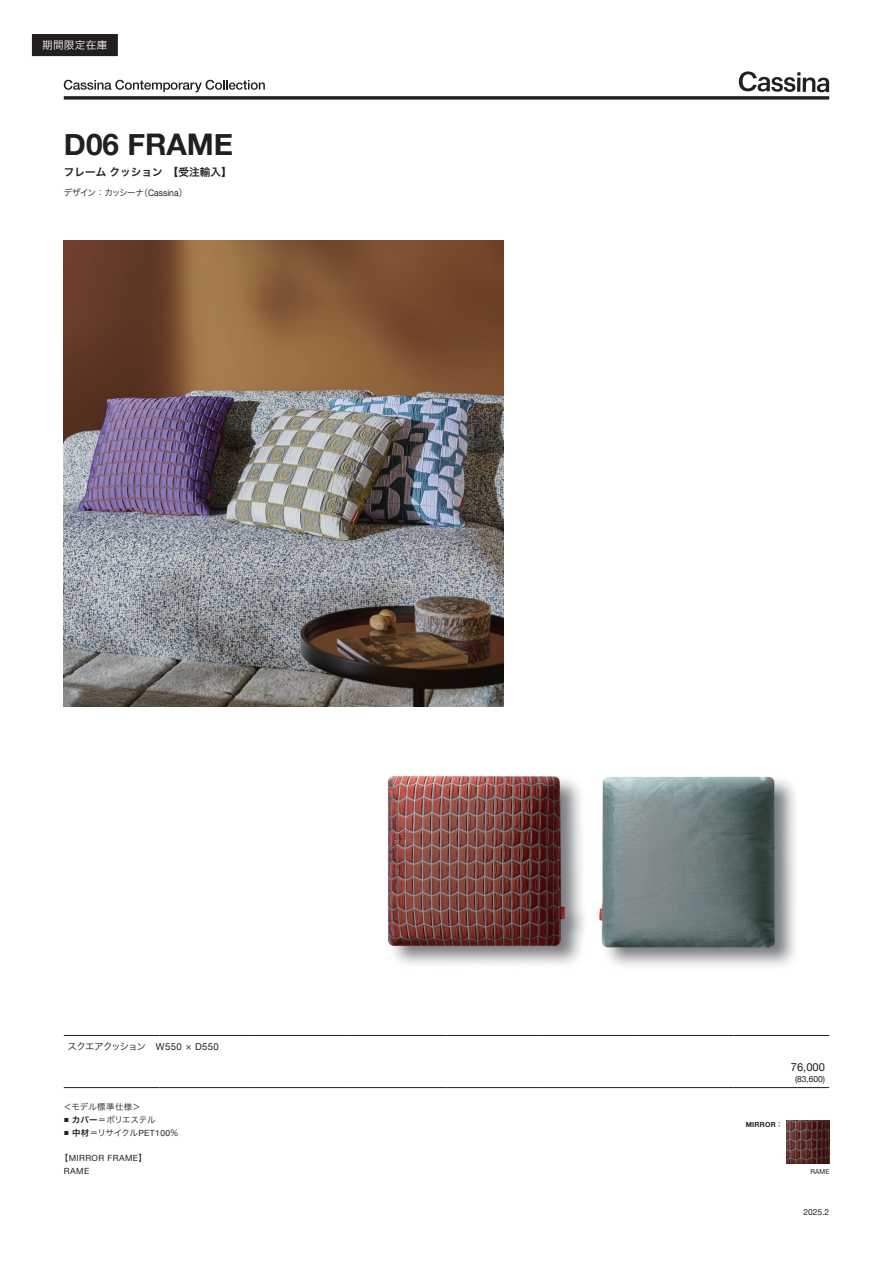
<style>
.page{position:relative;width:893px;height:1263px;background:#fff}
.page>*{position:absolute;margin:0;border:0;box-sizing:border-box;transform-origin:0 0}
.t1{font:700 29.7px "Helvetica Neue";color:#231f20}
.t2{font:11.1px "Helvetica Neue";color:#231f20}
.t3{font:10.65px "Hira Kaku Pro W6";color:#231f20}
.t4{font:10.65px "Hira Kaku Pro W3";letter-spacing:.03em;color:#fff}
.t5{font:9.6px "Hira Kaku Pro W3";letter-spacing:-.095em;color:#231f20}
.t6{font:9px "Hira Kaku Pro W3";letter-spacing:-.045em;color:#231f20;scale:.95 1}
.t7{font:8.55px "Hira Kaku Pro W3";letter-spacing:-.025em;color:#231f20}
.t8{font:8.55px/12.8px "Helvetica Neue";letter-spacing:.05em;color:#231f20}
.t9{font:8.55px "Hira Kaku Pro W3";letter-spacing:.04em;color:#231f20}
.t10{font:8.4px "Helvetica Neue";color:#231f20}
.t11{font:700 6.9px "Helvetica Neue";letter-spacing:.04em;color:#231f20}
.t12{font:6.9px "Helvetica Neue";color:#231f20;scale:.95 1}
.s1{font-family:"Helvetica Neue"}
.s2{font-family:"Hira Kaku Pro W6";font-size:5.25px}
.s3{font-family:"Hira Kaku Pro W6"}
.s4{font-family:"Hira Kaku Pro W3"}
.s5{font-family:"Hira Kaku Pro W6";font-weight:400}
</style>
<div class="page">
<svg style="left:32px;top:34px;width:85px;height:22px"></svg>
<div style="left:33px;top:35px;width:84px;height:20px;border:1px solid #231f20"></div>
<img style="left:64px;top:240px;width:439px;height:466px">
<img style="left:387px;top:775px;width:409px;height:192px">
<svg style="left:787px;top:1121px;width:42px;height:42px;background:#54302c"></svg>
<hr style="left:64px;top:1035px;width:95px;height:1px;background:#231f20">
<hr style="left:159px;top:1035px;width:96px;height:1px;background:#231f20">
<hr style="left:255px;top:1035px;width:96px;height:1px;background:#231f20">
<hr style="left:351px;top:1035px;width:95px;height:1px;background:#231f20">
<hr style="left:446px;top:1035px;width:96px;height:1px;background:#231f20">
<hr style="left:542px;top:1035px;width:96px;height:1px;background:#231f20">
<hr style="left:638px;top:1035px;width:95px;height:1px;background:#231f20">
<hr style="left:733px;top:1035px;width:96px;height:1px;background:#231f20">
<hr style="left:64px;top:1087px;width:95px;height:1px;background:#231f20">
<hr style="left:159px;top:1087px;width:96px;height:1px;background:#231f20">
<hr style="left:255px;top:1087px;width:96px;height:1px;background:#231f20">
<hr style="left:351px;top:1087px;width:95px;height:1px;background:#231f20">
<hr style="left:446px;top:1087px;width:96px;height:1px;background:#231f20">
<hr style="left:542px;top:1087px;width:96px;height:1px;background:#231f20">
<hr style="left:638px;top:1087px;width:95px;height:1px;background:#231f20">
<hr style="left:733px;top:1087px;width:96px;height:1px;background:#231f20">
<svg style="left:64px;top:96px;width:765px;height:4px;background:#433f40"></svg>
<svg style="left:739px;top:71px;width:90px;height:21px"></svg>
<svg style="left:64px;top:80px;width:201px;height:12px"></svg>
<p class="t4" style="left:42px;top:36px;width:67px">期間限定在庫</p>
<h1 class="t1" style="left:64px;top:121px;width:171px">D06 FRAME</h1>
<p class="t3" style="left:64px;top:162px;width:169px">フレームクッション　【受注輸入】</p>
<p class="t6" style="left:64px;top:184px;width:132px">デザイン：カッシーナ（<span class="s1">Cassina</span>）</p>
<p class="t5" style="left:68px;top:1037px;width:153px">スクエアクッション　<span class="s1">W550</span> × <span class="s1">D550</span></p>
<p class="t9" style="left:63px;top:1099px;width:87px">＜モデル標準仕様＞　</p>
<p class="t7" style="left:64px;top:1112px;width:93px"><span class="s2">■</span> <span class="s3">カバー</span>＝ポリエステル</p>
<p class="t7" style="left:64px;top:1125px;width:116px"><span class="s2">■</span> <span class="s3">中材</span>＝リサイクル<span class="s1">PET100</span>％</p>
<p class="t8" style="left:64px;top:1152px;width:85px;text-indent:-4px"><span class="s4">【</span>MIRROR FRAME<span class="s4">】<br></span>RAME</p>
<p class="t2" style="left:791px;top:1058px;width:36px">76,000</p>
<p class="t8" style="left:795px;top:1073px;width:31px">(83,600)</p>
<p class="t11" style="left:746px;top:1119px;width:38px">MIRROR<span class="s5">：</span></p>
<p class="t12" style="left:810px;top:1167px;width:21px">RAME</p>
<p class="t10" style="left:803px;top:1206px;width:27px">2025.2</p>
</div>
